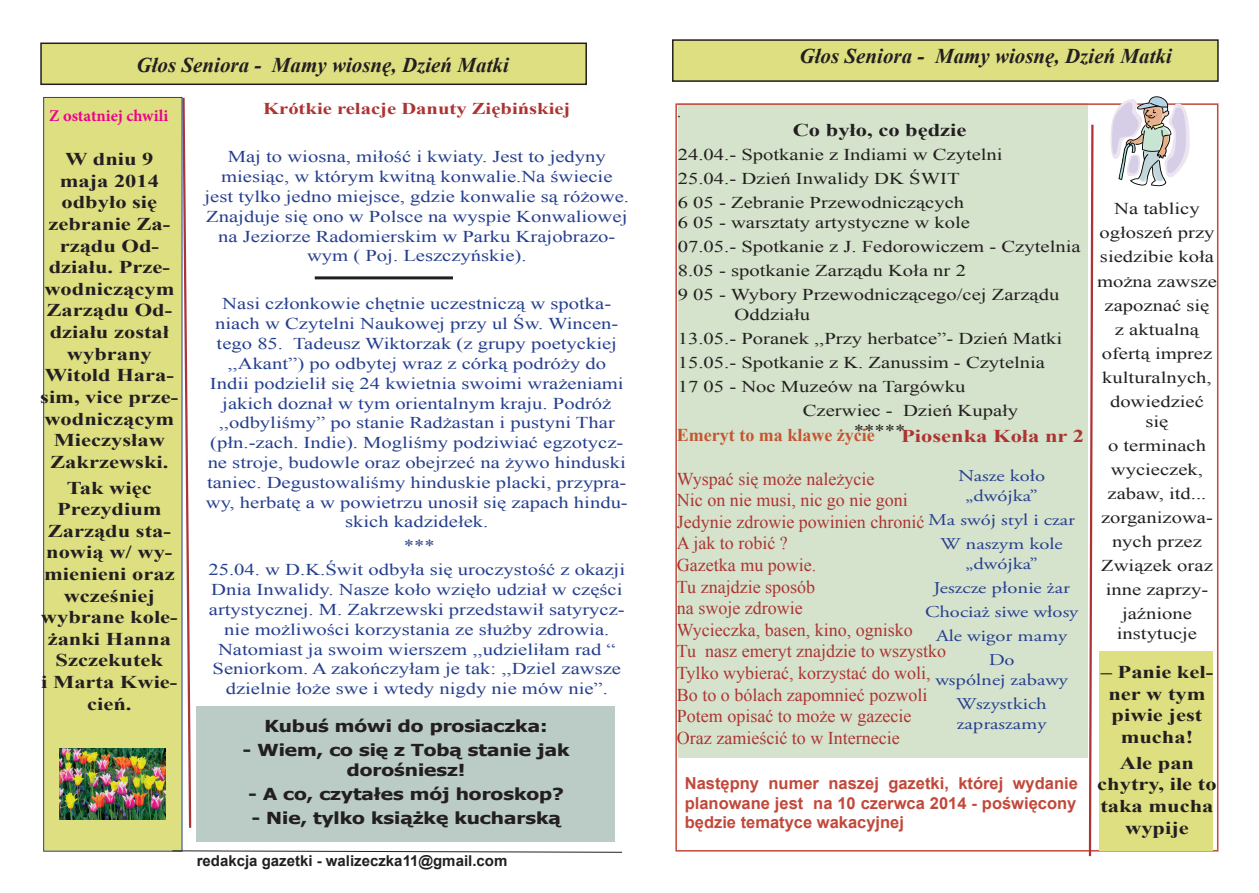
<style>
.page{position:relative;width:1259px;height:893px;background:#fff}
.page>*{position:absolute;margin:0;border:0;box-sizing:border-box;transform-origin:0 0}
.t1{font:italic 700 21px "Times New Roman";color:#231f20}
.t2{font:700 18px/21.6px "Times New Roman";color:#231f20;text-align:center;scale:1.25 1}
.t3{font:18px/21.6px "Times New Roman";color:#ac3432}
.t4{font:700 18px "Times New Roman";color:#c45531}
.t5{font:700 18px "Times New Roman";color:#ac3432;scale:1.25 1}
.t6{font:18px "Times New Roman";color:#231f20}
.t7{font:16.5px/19.8px "Times New Roman";color:#253f8e;text-align:center;scale:1.25 1}
.t8{font:16.5px/24px "Times New Roman";color:#231f20;scale:1.25 1}
.t9{font:16.5px/24px "Adobe Garamond Pro";color:#253f8e;text-align:center;scale:1.25 1}
.t10{font:700 16.5px/19.8px "Tahoma";color:#231f20;text-align:center;scale:1.25 1}
.t11{font:700 16.5px/19.8px "Arial";color:#c1483a;text-align:justify}
.t12{font:700 16.5px "Times New Roman";color:#ac3432;scale:1.25 1}
.t13{font:700 16.5px "Minion Pro";color:#ed028c}
.t14{font:700 15px "Arial";color:#231f20}
</style>
<div class="page">
<div style="left:41px;top:43px;width:545px;height:41px;background:#dedf81"></div>
<div style="left:40px;top:43px;width:547px;height:42px;border:2px solid #231f20"></div>
<svg style="left:182px;top:97px;width:10px;height:733px"></svg>
<hr style="left:315px;top:276px;width:138px;height:3px;background:#231f20">
<div style="left:43px;top:97px;width:139px;height:754px;background:#dedf81;border:1px solid #253f8e"></div>
<svg style="left:171px;top:850px;width:451px;height:3px"></svg>
<div style="left:678px;top:103px;width:409px;height:654px;background:#d5e2cc"></div>
<div style="left:673px;top:40px;width:545px;height:41px;background:#dedf81"></div>
<div style="left:672px;top:39px;width:546px;height:43px;border:2px solid #231f20"></div>
<svg style="left:1087px;top:122px;width:7px;height:735px"></svg>
<svg style="left:1110px;top:96px;width:79px;height:90px"></svg>
<div style="left:1099px;top:651px;width:113px;height:199px;background:#dedf81"></div>
<div style="left:197px;top:707px;width:418px;height:135px;background:#bbccc6"></div>
<img style="left:60px;top:748px;width:106px;height:71px">
<p class="t1" style="left:137px;top:51px;width:374px">Głos Seniora - Mamy wiosnę, Dzień Matki</p>
<p class="t13" style="left:49px;top:104px;width:120px">Z ostatniej chwili</p>
<p class="t2" style="left:40px;top:148px;width:112px">W dniu 9 maja 2014 odbyło się zebranie Za&shy;rządu Od&shy;działu. Prze&shy;wodniczącym<br>Zarządu Od&shy;działu został wybrany<br>Witold Hara&shy;sim, vice prze&shy;wodniczącym<br>Mieczysław<br>Zakrzewski.</p>
<p class="t2" style="left:41px;top:476px;width:111px">Tak więc<br>Prezydium<br>Zarządu sta&shy;nowią w/ wy&shy;mienieni oraz wcześniej wybrane kole&shy;żanki Hanna<br>Szczekutek<br>i Marta Kwie&shy;cień.</p>
<p class="t12" style="left:263px;top:97px;width:247px">Krótkie relacje Danuty Ziębińskiej</p>
<p class="t7" style="left:204px;top:147px;width:341px">Maj to wiosna, miłość i kwiaty. Jest to jedyny miesiąc, w którym kwitną konwalie.Na świecie<br>jest tylko jedno miejsce, gdzie konwalie są różowe.<br>Znajduje się ono w Polsce na wyspie Konwaliowej na Jeziorze Radomierskim w Parku Krajobrazo&shy;wym ( Poj. Leszczyńskie).</p>
<p class="t7" style="left:206px;top:294px;width:339px">Nasi członkowie chętnie uczestniczą w spotka&shy;niach w Czytelni Naukowej przy ul Św. Wincen&shy;tego 85. Tadeusz Wiktorzak (z grupy poetyckiej ,,Akant”) po odbytej wraz z córką podróży do<br>Indii podzielił się 24 kwietnia swoimi wrażeniami jakich doznał w tym orientalnym kraju. Podróż ,,odbyliśmy” po stanie Radżastan i pustyni Thar (płn.-zach. Indie). Mogliśmy podziwiać egzotycz&shy;ne stroje, budowle oraz obejrzeć na żywo hinduski taniec. Degustowaliśmy hinduskie placki, przypra&shy;wy, herbatę a w powietrzu unosił się zapach hindu&shy;skich kadzidełek.</p>
<p class="t7" style="left:208px;top:534px;width:335px;line-height:24px">***<br>25.04. w D.K.Świt odbyła się uroczystość z okazji</p>
<p class="t7" style="left:209px;top:580px;width:334px">Dnia Inwalidy. Nasze koło wzięło udział w części artystycznej. M. Zakrzewski przedstawił satyrycz&shy;nie możliwości korzystania ze służby zdrowia.<br>Natomiast ja swoim wierszem ,,udzieliłam rad “ Seniorkom. A zakończyłam je tak: ,,Dziel zawsze dzielnie łoże swe i wtedy nigdy nie mów nie”.</p>
<p class="t10" style="left:264px;top:715px;width:228px">Kubuś mówi do prosiaczka:</p>
<p class="t10" style="left:243px;top:739px;width:263px">- Wiem, co się z Tobą stanie jak dorośniesz!</p>
<p class="t10" style="left:248px;top:783px;width:254px">- A co, czytałes mój horoskop?</p>
<p class="t10" style="left:251px;top:807px;width:249px">- Nie, tylko książkę kucharską</p>
<p class="t14" style="left:197px;top:851px;width:312px">redakcja gazetki - walizeczka11@gmail.com</p>
<p class="t6" style="left:677px;top:99px;width:6px">.</p>
<p class="t1" style="left:799px;top:41px;width:374px">Głos Seniora - Mamy wiosnę, Dzień Matki</p>
<p class="t2" style="left:792px;top:119px;width:140px">Co było, co będzie</p>
<p class="t8" style="left:678px;top:142px;width:261px">24.04.- Spotkanie z Indiami w Czytelni<br>25.04.- Dzień Inwalidy DK ŚWIT<br>6 05 - Zebranie Przewodniczących</p>
<p class="t8" style="left:678px;top:210px;width:324px">6 05 - warsztaty artystyczne w kole<br>07.05.- Spotkanie z J. Fedorowiczem - Czytelnia 8.05 - spotkanie Zarządu Koła nr 2<br>9 05 - Wybory Przewodniczącego/cej Zarządu</p>
<p class="t8" style="left:734px;top:302px;width:62px">Oddziału</p>
<p class="t8" style="left:678px;top:326px;width:309px">13.05.- Poranek ,,Przy herbatce”- Dzień Matki</p>
<p class="t8" style="left:678px;top:350px;width:295px">15.05.- Spotkanie z K. Zanussim - Czytelnia</p>
<p class="t8" style="left:678px;top:374px;width:232px">17 05 - Noc Muzeów na Targówku</p>
<p class="t8" style="left:803px;top:398px;width:174px">Czerwiec - Dzień Kupały</p>
<p class="t8" style="left:854px;top:418px;width:43px">*****</p>
<p class="t9" style="left:958px;top:467px;width:71px;line-height:19.8px">Nasze koło „dwójka”</p>
<p class="t9" style="left:928px;top:508px;width:119px">Ma swój styl i czar<br>W naszym kole</p>
<p class="t9" style="left:925px;top:552px;width:124px">„dwójka”<br>Jeszcze płonie żar<br>Chociaż siwe włosy<br>Ale wigor mamy<br>Do</p>
<p class="t9" style="left:935px;top:668px;width:108px">wspólnej zabawy<br>Wszystkich</p>
<p class="t9" style="left:956px;top:712px;width:73px">zapraszamy</p>
<p class="t4" style="left:677px;top:423px;width:199px">Emeryt to ma klawe życie</p>
<p class="t3" style="left:677px;top:467px;width:271px">Wyspać się może należycie<br>Nic on nie musi, nic go nie goni<br>Jedynie zdrowie powinien chronić<br>A jak to robić ?<br>Gazetka mu powie.<br>Tu znajdzie sposób<br>na swoje zdrowie<br>Wycieczka, basen, kino, ognisko<br>Tu nasz emeryt znajdzie to wszystko<br>Tylko wybierać, korzystać do woli,<br>Bo to o bólach zapomnieć pozwoli<br>Potem opisać to może w gazecie<br>Oraz zamieścić to w Internecie</p>
<p class="t11" style="left:685px;top:774px;width:394px">Następny numer naszej gazetki, której wydanie planowane jest na 10 czerwca 2014 - poświęcony będzie tematyce wakacyjnej</p>
<p class="t5" style="left:901px;top:424px;width:148px">Piosenka Koła nr 2</p>
<p class="t8" style="left:1097px;top:197px;width:97px;text-align:center">Na tablicy ogłoszeń przy siedzibie koła można zawsze zapoznać się<br>z aktualną ofertą imprez kulturalnych, dowiedzieć</p>
<p class="t8" style="left:1101px;top:409px;width:91px;text-align:center">się<br>o terminach wycieczek, zabaw, itd... zorganizowa&shy;nych przez<br>Związek oraz inne zaprzy&shy;jaźnione</p>
<p class="t8" style="left:1116px;top:621px;width:66px">instytucje</p>
<p class="t2" style="left:1100px;top:661px;width:91px">– Panie kel&shy;ner w tym piwie jest mucha!</p>
<p class="t2" style="left:1097px;top:751px;width:97px">Ale pan chytry, ile to taka mucha wypije</p>
</div>
